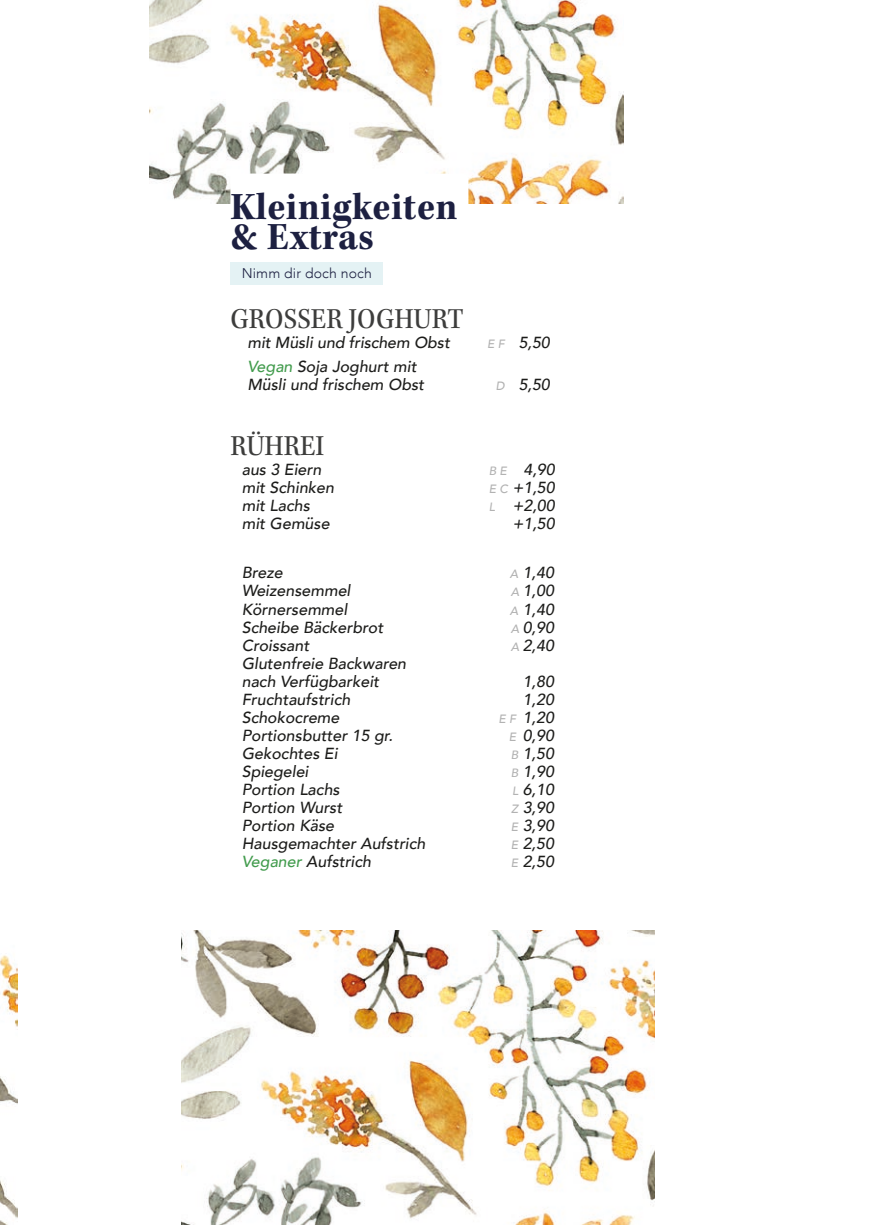
<style>
.page{position:relative;width:874px;height:1225px;background:#fff}
.page>*{position:absolute;margin:0;border:0;box-sizing:border-box;transform-origin:0 0}
.t1{font:40px/30px "Kepler Std Bold Scn";letter-spacing:.01em;color:#1d2041}
.t2{font:30px "Kepler Std Scn";color:#3d3d3c}
.t3{font:italic 500 16px/18px "Avenir";color:#1d1d1b}
.t4{font:300 14px "Avenir";letter-spacing:.01em;color:#1d2041}
.s1{font-size:12px;color:#b2b2b2}
.s2{color:#439c4e}
</style>
<div class="page">
<img style="left:0;top:955px;width:17px;height:270px">
<img style="left:150px;top:0;width:473px;height:203px">
<img style="left:181px;top:930px;width:473px;height:295px">
<svg style="left:230px;top:173px;width:238px;height:31px"></svg>
<div style="left:230px;top:262px;width:153px;height:22px;background:#e4f2f4"></div>
<h1 class="t1" style="left:230px;top:192px;width:228px">Kleinigkeiten &amp; Extras</h1>
<p class="t4" style="left:242px;top:265px;width:132px">Nimm dir doch noch</p>
<h2 class="t2" style="left:230px;top:302px;width:235px">GROSSER JOGHURT</h2>
<p class="t3" style="left:247px;top:334px;width:204px">mit Müsli und frischem Obst</p>
<p class="t3" style="left:487px;top:334px;width:64px"><span class="s1">E F</span> 5,50</p>
<p class="t3" style="left:247px;top:357px;width:178px"><span class="s2">Vegan</span> Soja Joghurt mit<br>Müsli und frischem Obst</p>
<p class="t3" style="left:495px;top:375px;width:56px"><span class="s1">D</span> 5,50</p>
<h2 class="t2" style="left:230px;top:429px;width:95px">RÜHREI</h2>
<p class="t3" style="left:242px;top:461px;width:81px">aus 3 Eiern</p>
<p class="t3" style="left:488px;top:461px;width:68px"><span class="s1">B E</span> 4,90</p>
<p class="t3" style="left:242px;top:479px;width:94px">mit Schinken</p>
<p class="t3" style="left:488px;top:479px;width:67px"><span class="s1">E C</span> +1,50</p>
<p class="t3" style="left:242px;top:497px;width:70px">mit Lachs</p>
<p class="t3" style="left:488px;top:497px;width:68px"><span class="s1">L</span> +2,00</p>
<p class="t3" style="left:242px;top:515px;width:89px">mit Gemüse</p>
<p class="t3" style="left:512px;top:515px;width:43px">+1,50</p>
<p class="t3" style="left:242px;top:564px;width:42px">Breze</p>
<p class="t3" style="left:509px;top:564px;width:46px"><span class="s1">A</span> 1,40</p>
<p class="t3" style="left:242px;top:582px;width:110px">Weizensemmel</p>
<p class="t3" style="left:510px;top:582px;width:44px"><span class="s1">A</span> 1,00</p>
<p class="t3" style="left:242px;top:600px;width:107px">Körnersemmel</p>
<p class="t3" style="left:509px;top:600px;width:46px"><span class="s1">A</span> 1,40</p>
<p class="t3" style="left:242px;top:618px;width:143px">Scheibe Bäckerbrot</p>
<p class="t3" style="left:510px;top:618px;width:44px"><span class="s1">A</span> 0,90</p>
<p class="t3" style="left:242px;top:636px;width:69px">Croissant</p>
<p class="t3" style="left:510px;top:636px;width:44px"><span class="s1">A</span> 2,40</p>
<p class="t3" style="left:242px;top:654px;width:166px">Glutenfreie Backwaren nach Verfügbarkeit</p>
<p class="t3" style="left:522px;top:672px;width:33px">1,80</p>
<p class="t3" style="left:242px;top:690px;width:110px">Fruchtaufstrich</p>
<p class="t3" style="left:522px;top:690px;width:33px">1,20</p>
<p class="t3" style="left:242px;top:708px;width:99px">Schokocreme</p>
<p class="t3" style="left:498px;top:708px;width:57px"><span class="s1">E F</span> 1,20</p>
<p class="t3" style="left:242px;top:726px;width:152px">Portionsbutter 15 gr.</p>
<p class="t3" style="left:508px;top:726px;width:47px"><span class="s1">E</span> 0,90</p>
<p class="t3" style="left:242px;top:744px;width:97px">Gekochtes Ei</p>
<p class="t3" style="left:510px;top:744px;width:45px"><span class="s1">B</span> 1,50</p>
<p class="t3" style="left:242px;top:762px;width:68px">Spiegelei</p>
<p class="t3" style="left:510px;top:762px;width:45px"><span class="s1">B</span> 1,90</p>
<p class="t3" style="left:242px;top:780px;width:99px">Portion Lachs</p>
<p class="t3" style="left:512px;top:780px;width:43px"><span class="s1">L</span> 6,10</p>
<p class="t3" style="left:242px;top:798px;width:102px">Portion Wurst</p>
<p class="t3" style="left:511px;top:798px;width:44px"><span class="s1">Z</span> 3,90</p>
<p class="t3" style="left:242px;top:816px;width:94px">Portion Käse</p>
<p class="t3" style="left:510px;top:816px;width:44px"><span class="s1">E</span> 3,90</p>
<p class="t3" style="left:242px;top:834px;width:185px">Hausgemachter Aufstrich</p>
<p class="t3" style="left:510px;top:834px;width:44px"><span class="s1">E</span> 2,50</p>
<p class="t3" style="left:242px;top:852px;width:131px"><span class="s2">Veganer</span> Aufstrich</p>
<p class="t3" style="left:510px;top:852px;width:44px"><span class="s1">E</span> 2,50</p>
</div>
